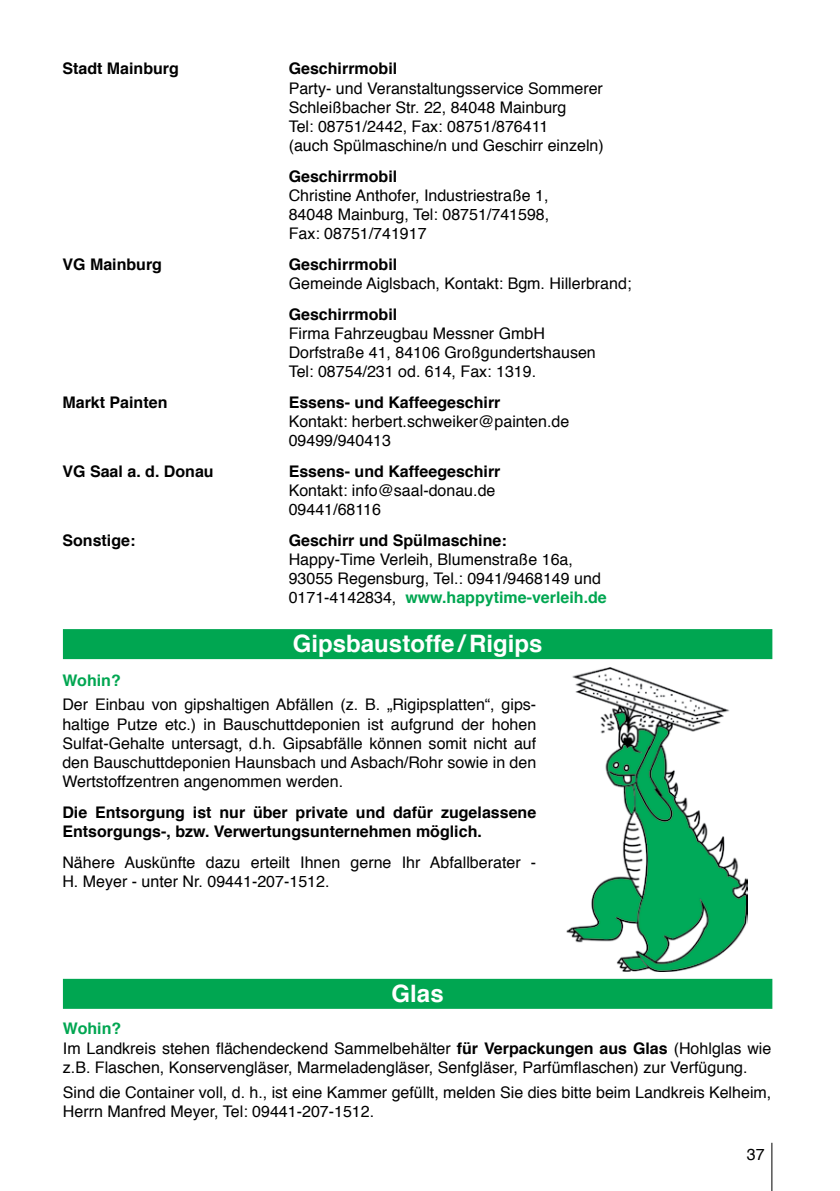
<style>
.page{position:relative;width:840px;height:1191px;background:#fff}
.page>*{position:absolute;margin:0;border:0;box-sizing:border-box;transform-origin:0 0}
.t1{font:700 24px "Helvetica";color:#fff}
.t2{font:16px/19.2px "Helvetica";color:#000}
.t3{font:700 16px/19.2px "Helvetica";color:#000}
.t4{font:700 16px "Helvetica";color:#00a651}
.s1{font-weight:700;color:#00a651}
.s2{font-weight:700}
</style>
<div class="page">
<hr style="left:771px;top:1142px;width:1px;height:49px;background:#000">
<div style="left:63px;top:629px;width:709px;height:30px;background:#00a651"></div>
<div style="left:63px;top:978px;width:709px;height:30px;background:#00a651"></div>
<img style="left:566px;top:667px;width:181px;height:304px">
<p class="t3" style="left:62px;top:59px;width:118px">Stadt Mainburg</p>
<p class="t3" style="left:288px;top:59px;width:110px">Geschirrmobil</p>
<p class="t2" style="left:288px;top:79px;width:316px">Party- und Veranstaltungsservice Sommerer Schleißbacher Str. 22, 84048 Mainburg<br>Tel: 08751/2442, Fax: 08751/876411<br>(auch Spülmaschine/n und Geschirr einzeln)</p>
<p class="t3" style="left:288px;top:167px;width:110px">Geschirrmobil</p>
<p class="t2" style="left:288px;top:186px;width:262px;text-align:justify">Christine Anthofer, Industriestraße 1, 84048 Mainburg, Tel: 08751/741598, Fax: 08751/741917</p>
<p class="t3" style="left:62px;top:255px;width:101px">VG Mainburg</p>
<p class="t3" style="left:288px;top:255px;width:110px">Geschirrmobil</p>
<p class="t2" style="left:288px;top:274px;width:344px">Gemeinde Aiglsbach, Kontakt: Bgm. Hillerbrand;</p>
<p class="t3" style="left:288px;top:305px;width:110px">Geschirrmobil</p>
<p class="t2" style="left:288px;top:324px;width:308px">Firma Fahrzeugbau Messner GmbH<br>Dorfstraße 41, 84106 Großgundertshausen<br>Tel: 08754/231 od. 614, Fax: 1319.</p>
<p class="t3" style="left:62px;top:393px;width:106px">Markt Painten</p>
<p class="t3" style="left:288px;top:393px;width:213px">Essens- und Kaffeegeschirr</p>
<p class="t2" style="left:288px;top:412px;width:282px">Kontakt: herbert.schweiker@painten.de<br>09499/940413</p>
<p class="t3" style="left:62px;top:462px;width:153px">VG Saal a. d. Donau</p>
<p class="t3" style="left:288px;top:462px;width:213px">Essens- und Kaffeegeschirr</p>
<p class="t2" style="left:288px;top:481px;width:208px">Kontakt: info@saal-donau.de<br>09441/68116</p>
<p class="t3" style="left:62px;top:531px;width:74px">Sonstige:</p>
<p class="t3" style="left:288px;top:531px;width:219px">Geschirr und Spülmaschine:</p>
<p class="t2" style="left:288px;top:550px;width:319px">Happy-Time Verleih, Blumenstraße 16a,<br>93055 Regensburg, Tel.: 0941/9468149 und<br>0171-4142834, <span class="s1">www.happytime-verleih.de</span></p>
<h1 class="t1" style="left:293px;top:624px;width:251px">Gipsbaustoffe / Rigips</h1>
<p class="t4" style="left:62px;top:667px;width:60px">Wohin?</p>
<p class="t2" style="left:62px;top:695px;width:475px;text-align:justify">Der Einbau von gipshaltigen Abfällen (z. B. „Rigipsplatten“, gips&shy;haltige Putze etc.) in Bauschuttdeponien ist aufgrund der hohen Sulfat-Gehalte untersagt, d.h. Gipsabfälle können somit nicht auf den Bauschuttdeponien Haunsbach und Asbach/Rohr sowie in den Wertstoffzentren angenommen werden.</p>
<p class="t3" style="left:62px;top:802px;width:475px">Die Entsorgung ist nur über private und dafür zugelassene<br>Entsorgungs-, bzw. Verwertungsunternehmen möglich.</p>
<p class="t2" style="left:62px;top:852px;width:475px">Nähere Auskünfte dazu erteilt Ihnen gerne Ihr Abfallberater -<br>H. Meyer - unter Nr. 09441-207-1512.</p>
<h1 class="t1" style="left:391px;top:973px;width:54px">Glas</h1>
<p class="t2" style="left:63px;top:1019px;width:709px"><span class="s1">Wohin?<br></span>Im Landkreis stehen flächendeckend Sammelbehälter <span class="s2">für Verpackungen aus Glas</span> (Hohlglas wie z.B. Flaschen, Konservengläser, Marmeladengläser, Senfgläser, Parfümflaschen) zur Verfügung.</p>
<p class="t2" style="left:63px;top:1083px;width:709px">Sind die Container voll, d. h., ist eine Kammer gefüllt, melden Sie dies bitte beim Landkreis Kelheim,<br>Herrn Manfred Meyer, Tel: 09441-207-1512.</p>
<p class="t2" style="left:746px;top:1145px;width:19px">37</p>
</div>
